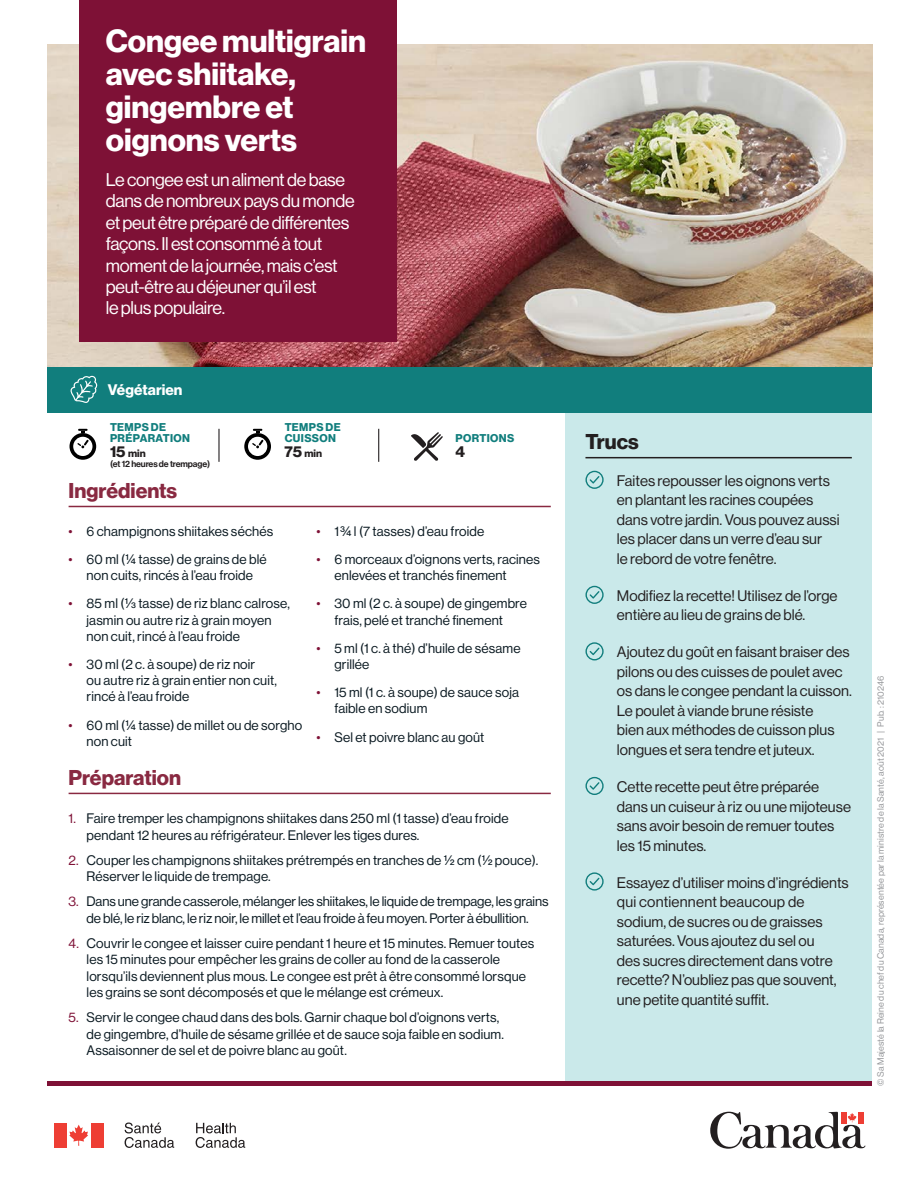
<style>
.page{position:relative;width:918px;height:1188px;background:#fff}
.page>*{position:absolute;margin:0;border:0;box-sizing:border-box;transform-origin:0 0}
.Recipe_Title{font:31.5px/33px "N Haas Grotesk DS Std 75 Bd";color:#fff}
.Headers__Burgundy{font:21px "N Haas Grotesk DS Std 75 Bd";color:#892941}
.Tips{font:21px "N Haas Grotesk DS Std 75 Bd";letter-spacing:-.005em;color:#231f20}
.Recipe_Description{font:18px/21.3px "N Haas Grotesk DS Std 55 Rg";letter-spacing:-.015em;color:#fff}
.t1{font:15.45px "N Haas Grotesk DS Std 75 Bd";color:#231f20}
.Tips_List{font:15px/19.5px "N Haas Grotesk DS Std 55 Rg";color:#231f20}
.White_Text__green_ba{font:15px "N Haas Grotesk DS Std 75 Bd";letter-spacing:.005em;color:#fff}
.t2{font:13.5px/16.2px "N Haas Grotesk DS Std 55 Rg";letter-spacing:.01em;color:#0b1a22}
.Green_Text{font:11.1px/11.1px "N Haas Grotesk DS Std 75 Bd";letter-spacing:.035em;color:#117e7d}
.t3{font:10.5px "N Haas Grotesk DS Std 75 Bd";color:#231f20}
.Copyright{font:9px "N Haas Grotesk DS Std 55 Rg";letter-spacing:.01em;color:#939598}
.t4{font:9px "N Haas Grotesk DS Std 65 Md";letter-spacing:-.015em;color:#231f20}
.s1{font-size:15.45px}
.s2{color:#7e1136}
</style>
<div class="page">
<img style="left:48px;top:44px;width:824px;height:323px">
<div style="left:79px;top:0;width:317px;height:341px;background:#7e1136"></div>
<hr style="left:69px;top:506px;width:482px;height:1px;background:#892941">
<hr style="left:69px;top:793px;width:482px;height:1px;background:#892941">
<hr style="left:218px;top:429px;width:2px;height:33px;background:#231f20">
<hr style="left:378px;top:429px;width:1px;height:33px;background:#231f20">
<svg style="left:70px;top:429px;width:26px;height:31px"></svg>
<svg style="left:244px;top:429px;width:27px;height:31px"></svg>
<svg style="left:411px;top:432px;width:32px;height:29px"></svg>
<div style="left:565px;top:412px;width:307px;height:669px;background:#cae9ea"></div>
<hr style="left:585px;top:457px;width:267px;height:1px;background:#231f20">
<svg style="left:585px;top:471px;width:19px;height:18px"></svg>
<svg style="left:585px;top:586px;width:19px;height:18px"></svg>
<svg style="left:585px;top:642px;width:19px;height:18px"></svg>
<svg style="left:585px;top:777px;width:19px;height:18px"></svg>
<svg style="left:585px;top:872px;width:19px;height:19px"></svg>
<div style="left:48px;top:367px;width:824px;height:45px;background:#117e7d"></div>
<div style="left:48px;top:1081px;width:824px;height:5px;background:#7e1136"></div>
<svg style="left:710px;top:1112px;width:155px;height:37px"></svg>
<div style="left:54px;top:1123px;width:12px;height:25px;background:#ee3e34"></div>
<svg style="left:69px;top:1125px;width:19px;height:21px"></svg>
<div style="left:91px;top:1123px;width:12px;height:25px;background:#ee3e34"></div>
<svg style="left:125px;top:1123px;width:49px;height:25px"></svg>
<svg style="left:196px;top:1123px;width:49px;height:25px"></svg>
<svg style="left:70px;top:376px;width:27px;height:27px"></svg>
<p class="Recipe_Title" style="left:106px;top:25px;width:262px">Congee multigrain avec shiitake, gingembre et oignons verts</p>
<p class="Recipe_Description" style="left:106px;top:169px;width:250px">Le congee est un aliment de base dans de nombreux pays du monde et peut être préparé de différentes façons. Il est consommé à tout moment de la journée, mais c’est peut-être au déjeuner qu’il est<br>le plus populaire.</p>
<p class="White_Text__green_ba" style="left:108px;top:381px;width:76px">Végétarien</p>
<p class="Green_Text" style="left:110px;top:422px;width:81px">TEMPS DE<br>PRÉPARATION</p>
<p class="Green_Text" style="left:285px;top:422px;width:57px">TEMPS DE<br>CUISSON</p>
<p class="Green_Text" style="left:456px;top:432px;width:60px">PORTIONS</p>
<p class="t3" style="left:110px;top:447px;width:37px"><span class="s1">15</span> min</p>
<p class="t4" style="left:110px;top:459px;width:102px">(et 12 heures de trempage)</p>
<p class="t3" style="left:285px;top:447px;width:39px"><span class="s1">75</span> min</p>
<p class="t1" style="left:455px;top:442px;width:11px">4</p>
<p class="Headers__Burgundy" style="left:69px;top:478px;width:110px">Ingrédients</p>
<p class="t2" style="left:69px;top:523px;width:206px"><span class="s2">•</span> 6 champignons shiitakes séchés</p>
<p class="t2" style="left:69px;top:551px;width:200px;text-align:center"><span class="s2">•</span> 60 ml (¼ tasse) de grains de blé non cuits, rincés à l’eau froide</p>
<p class="t2" style="left:87px;top:596px;width:205px;text-indent:-18px"><span class="s2">•</span> 85 ml (⅓ tasse) de riz blanc calrose, jasmin ou autre riz à grain moyen non cuit, rincé à l’eau froide</p>
<p class="t2" style="left:87px;top:656px;width:192px;text-indent:-18px"><span class="s2">•</span> 30 ml (2 c. à soupe) de riz noir<br>ou autre riz à grain entier non cuit, rincé à l’eau froide</p>
<p class="t2" style="left:87px;top:717px;width:217px;text-indent:-18px"><span class="s2">•</span> 60 ml (¼ tasse) de millet ou de sorgho non cuit</p>
<p class="t2" style="left:316px;top:523px;width:169px"><span class="s2">•</span> 1 ¾ l (7 tasses) d’eau froide</p>
<p class="t2" style="left:334px;top:551px;width:207px;text-indent:-18px"><span class="s2">•</span> 6 morceaux d’oignons verts, racines enlevées et tranchés finement</p>
<p class="t2" style="left:316px;top:596px;width:212px;text-align:center"><span class="s2">•</span> 30 ml (2 c. à soupe) de gingembre frais, pelé et tranché finement</p>
<p class="t2" style="left:334px;top:640px;width:188px;text-indent:-18px"><span class="s2">•</span> 5 ml (1 c. à thé) d’huile de sésame grillée</p>
<p class="t2" style="left:334px;top:684px;width:186px;text-indent:-18px"><span class="s2">•</span> 15 ml (1 c. à soupe) de sauce soja faible en sodium</p>
<p class="t2" style="left:316px;top:729px;width:169px"><span class="s2">•</span> Sel et poivre blanc au goût</p>
<p class="Headers__Burgundy" style="left:69px;top:765px;width:114px">Préparation</p>
<p class="t2" style="left:87px;top:810px;width:424px;text-indent:-18px"><span class="s2">1.</span> Faire tremper les champignons shiitakes dans 250 ml (1 tasse) d’eau froide pendant 12 heures au réfrigérateur. Enlever les tiges dures.</p>
<p class="t2" style="left:87px;top:852px;width:453px;text-indent:-18px"><span class="s2">2.</span> Couper les champignons shiitakes prétrempés en tranches de ½ cm (½ pouce).<br>Réserver le liquide de trempage.</p>
<p class="t2" style="left:69px;top:893px;width:481px;text-align:center"><span class="s2">3.</span> Dans une grande casserole, mélanger les shiitakes, le liquide de trempage, les grains de blé, le riz blanc, le riz noir, le millet et l’eau froide à feu moyen. Porter à ébullition.</p>
<p class="t2" style="left:87px;top:935px;width:449px;text-indent:-18px"><span class="s2">4.</span> Couvrir le congee et laisser cuire pendant 1 heure et 15 minutes. Remuer toutes les 15 minutes pour empêcher les grains de coller au fond de la casserole lorsqu’ils deviennent plus mous. Le congee est prêt à être consommé lorsque les grains se sont décomposés et que le mélange est crémeux.</p>
<p class="t2" style="left:87px;top:1009px;width:419px;text-indent:-18px"><span class="s2">5.</span> Servir le congee chaud dans des bols. Garnir chaque bol d’oignons verts, de gingembre, d’huile de sésame grillée et de sauce soja faible en sodium.<br>Assaisonner de sel et de poivre blanc au goût.</p>
<p class="Tips" style="left:585px;top:429px;width:55px">Trucs</p>
<p class="Tips_List" style="left:617px;top:471px;width:224px">Faites repousser les oignons verts en plantant les racines coupées dans votre jardin. Vous pouvez aussi les placer dans un verre d’eau sur<br>le rebord de votre fenêtre.</p>
<p class="Tips_List" style="left:617px;top:586px;width:222px">Modifiez la recette! Utilisez de l’orge entière au lieu de grains de blé.</p>
<p class="Tips_List" style="left:617px;top:643px;width:236px">Ajoutez du goût en faisant braiser des pilons ou des cuisses de poulet avec os dans le congee pendant la cuisson.<br>Le poulet à viande brune résiste<br>bien aux méthodes de cuisson plus longues et sera tendre et juteux.</p>
<p class="Tips_List" style="left:617px;top:777px;width:236px">Cette recette peut être préparée dans un cuiseur à riz ou une mijoteuse sans avoir besoin de remuer toutes les 15 minutes.</p>
<p class="Tips_List" style="left:617px;top:873px;width:233px">Essayez d’utiliser moins d’ingrédients qui contiennent beaucoup de sodium, de sucres ou de graisses saturées. Vous ajoutez du sel ou<br>des sucres directement dans votre recette? N’oubliez pas que souvent, une petite quantité suffit.</p>
<p class="Copyright" style="left:876px;top:1086px;width:411px;rotate:-90deg">© Sa Majesté la Reine du chef du Canada, représentée par la ministre de la Santé, août 2021 | Pub. : 210246</p>
</div>
